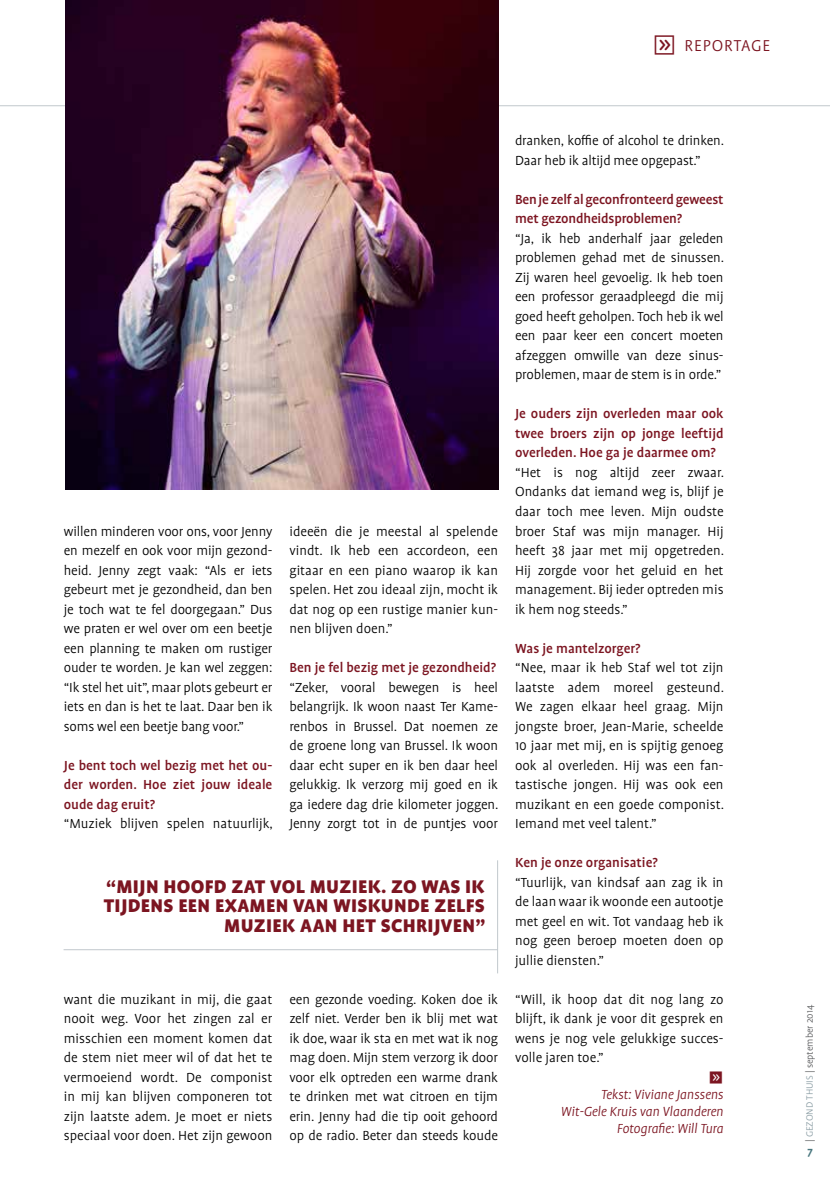
<style>
.page{position:relative;width:830px;height:1191px;background:#fff}
.page>*{position:absolute;margin:0;border:0;box-sizing:border-box;transform-origin:0 0}
.t1{font:900 21px/19.5px "Profile Pro";letter-spacing:.015em;color:#7c1521;text-align:right}
.t2{font:300 18px "Profile Pro";letter-spacing:.05em;color:#7c1521}
.t3{font:300 15px/19.5px "Profile Pro";letter-spacing:-.01em;color:#000;text-align:justify}
.t4{font:500 15px/19.5px "Profile Pro";color:#7c1521;text-align:justify}
.t5{font:italic 300 15px/17.2px "Profile Pro";letter-spacing:-.01em;color:#7c1521;text-align:right}
.t6{font:15px "Button Bonus Square Negative";color:#7c1521}
.t7{font:700 12px "Profile Pro";color:#48767e}
.t8{font:300 10.5px "Profile Pro";color:#58595b}
.s1{font-family:"Button Bonus Square Positive";font-weight:400;font-size:24px}
.s2{color:#8d9fa6}
</style>
<div class="page">
<hr style="left:0;top:105px;width:829px;height:1px;background:#c1c8cc">
<hr style="left:497px;top:860px;width:1px;height:113px;background:#c1c8cc">
<hr style="left:64px;top:949px;width:433px;height:1px;background:#c1c8cc">
<img style="left:65px;top:0;width:432px;height:490px">
<p class="t2" style="left:652px;top:36px;width:119px"><span class="s1">g</span> reportage</p>
<p class="t3" style="left:64px;top:522px;width:210px">willen minderen voor ons, voor Jenny en mezelf en ook voor mijn gezond&shy;heid. Jenny zegt vaak: “Als er iets gebeurt met je gezondheid, dan ben je toch wat te fel doorgegaan.” Dus we praten er wel over om een beetje een planning te maken om rustiger ouder te worden. Je kan wel zeggen: “Ik stel het uit”, maar plots gebeurt er iets en dan is het te laat. Daar ben ik soms wel een beetje bang voor.”</p>
<p class="t4" style="left:64px;top:755px;width:210px">Je bent toch wel bezig met het ou&shy;der worden. Hoe ziet jouw ideale oude dag eruit?</p>
<p class="t3" style="left:64px;top:814px;width:210px">“Muziek blijven spelen natuurlijk,</p>
<p class="t3" style="left:289px;top:522px;width:210px">ideeën die je meestal al spelende vindt. Ik heb een accordeon, een gitaar en een piano waarop ik kan spelen. Het zou ideaal zijn, mocht ik dat nog op een rustige manier kun&shy;nen blijven doen.”</p>
<p class="t4" style="left:289px;top:658px;width:208px">Ben je fel bezig met je gezondheid?</p>
<p class="t3" style="left:289px;top:678px;width:210px">“Zeker, vooral bewegen is heel belangrijk. Ik woon naast Ter Kame&shy;renbos in Brussel. Dat noemen ze de groene long van Brussel. Ik woon daar echt super en ik ben daar heel gelukkig. Ik verzorg mij goed en ik ga iedere dag drie kilometer joggen.<br>Jenny zorgt tot in de puntjes voor</p>
<h1 class="t1" style="left:104px;top:876px;width:383px">“MIJN HOOFD ZAT VOL MUZIEK. ZO WAS IK<br>TIJDENS EEN EXAMEN VAN WISKUNDE ZELFS<br>MUZIEK AAN HET SCHRIJVEN”</h1>
<p class="t3" style="left:64px;top:990px;width:210px">want die muzikant in mij, die gaat nooit weg. Voor het zingen zal er misschien een moment komen dat de stem niet meer wil of dat het te vermoeiend wordt. De componist in mij kan blijven componeren tot zijn laatste adem. Je moet er niets speciaal voor doen. Het zijn gewoon</p>
<p class="t3" style="left:289px;top:990px;width:210px">een gezonde voeding. Koken doe ik zelf niet. Verder ben ik blij met wat ik doe, waar ik sta en met wat ik nog mag doen. Mijn stem verzorg ik door voor elk optreden een warme drank te drinken met wat citroen en tijm erin. Jenny had die tip ooit gehoord op de radio. Beter dan steeds koude</p>
<p class="t3" style="left:514px;top:132px;width:210px">dranken, koffie of alcohol te drinken.<br>Daar heb ik altijd mee opgepast.”</p>
<p class="t4" style="left:514px;top:190px;width:210px">Ben je zelf al geconfronteerd geweest met gezondheidsproblemen?</p>
<p class="t3" style="left:514px;top:229px;width:210px;text-align:left">“Ja, ik heb anderhalf jaar geleden problemen gehad met de sinussen.<br>Zij waren heel gevoelig. Ik heb toen een professor geraadpleegd die mij goed heeft geholpen. Toch heb ik wel een paar keer een concert moeten afzeggen omwille van deze sinus&shy;problemen, maar de stem is in orde.”</p>
<p class="t4" style="left:514px;top:404px;width:210px">Je ouders zijn overleden maar ook twee broers zijn op jonge leeftijd overleden. Hoe ga je daarmee om?</p>
<p class="t3" style="left:514px;top:463px;width:210px">“Het is nog altijd zeer zwaar.<br>Ondanks dat iemand weg is, blijf je daar toch mee leven. Mijn oudste broer Staf was mijn manager. Hij heeft 38 jaar met mij opgetreden.<br>Hij zorgde voor het geluid en het management. Bij ieder optreden mis ik hem nog steeds.”</p>
<p class="t4" style="left:514px;top:638px;width:127px">Was je mantelzorger?</p>
<p class="t3" style="left:514px;top:658px;width:210px">“Nee, maar ik heb Staf wel tot zijn laatste adem moreel gesteund.<br>We zagen elkaar heel graag. Mijn jongste broer, Jean-Marie, scheelde 10 jaar met mij, en is spijtig genoeg ook al overleden. Hij was een fan&shy;tastische jongen. Hij was ook een muzikant en een goede componist.<br>Iemand met veel talent.”</p>
<p class="t4" style="left:514px;top:853px;width:144px">Ken je onze organisatie?</p>
<p class="t3" style="left:514px;top:873px;width:210px">“Tuurlijk, van kindsaf aan zag ik in de laan waar ik woonde een autootje met geel en wit. Tot vandaag heb ik nog geen beroep moeten doen op jullie diensten.”</p>
<p class="t3" style="left:514px;top:990px;width:210px">“Will, ik hoop dat dit nog lang zo blijft, ik dank je voor dit gesprek en wens je nog vele gelukkige succes&shy;volle jaren toe.”</p>
<p class="t6" style="left:708px;top:1070px;width:16px">g</p>
<p class="t5" style="left:560px;top:1086px;width:164px">Tekst: Viviane Janssens<br>Wit-Gele Kruis van Vlaanderen<br>Fotografie: Will Tura</p>
<p class="t8" style="left:803px;top:1142px;width:138px;rotate:-90deg">| <span class="s2">GEZOND THUIS</span> | september 2014</p>
<p class="t7" style="left:807px;top:1144px;width:7px">7</p>
</div>
